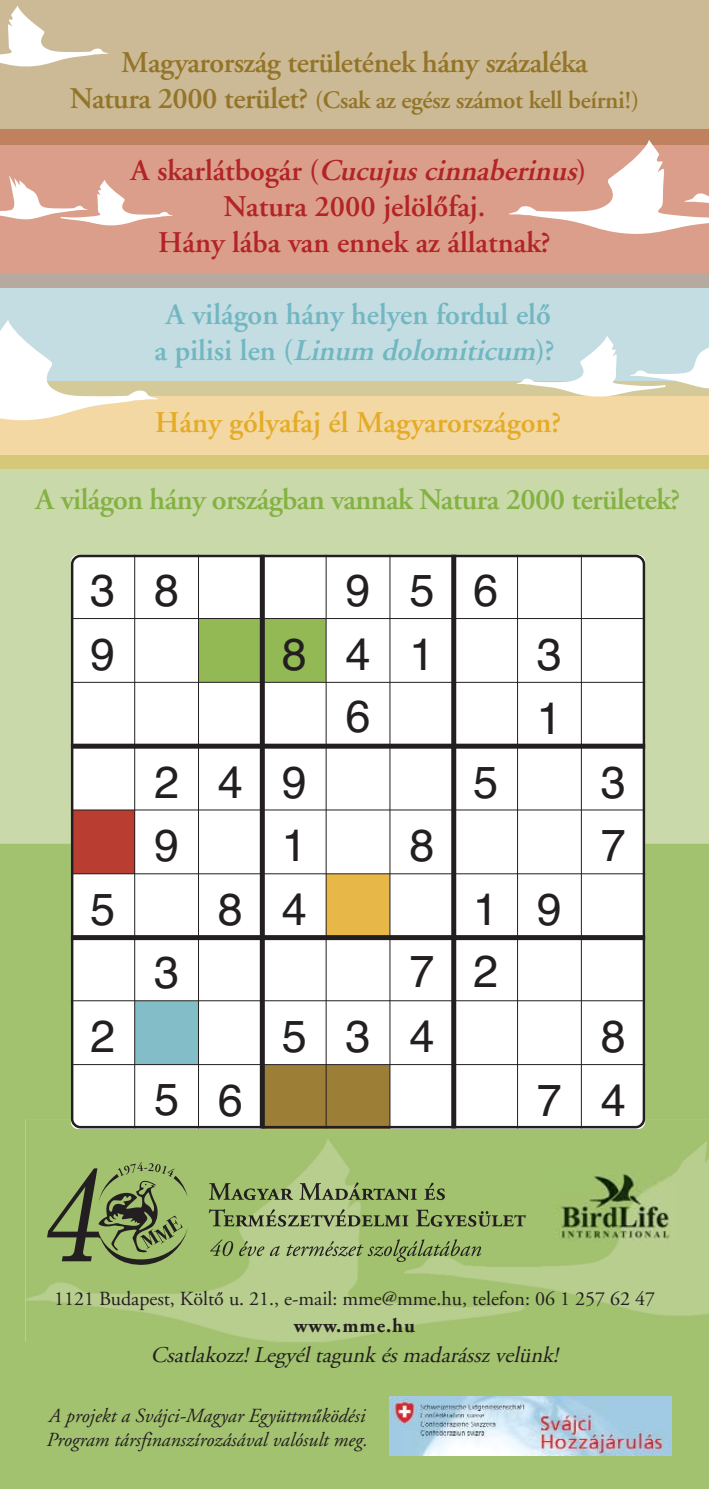
<style>
.page{position:relative;width:709px;height:1489px;background:#fff}
.page>*{position:absolute;margin:0;border:0;box-sizing:border-box;transform-origin:0 0}
.t1{font:45px "Helvetica";color:#231f20}
.t2{font:600 30px/36px "Adobe Garamond HF";color:#b22426;text-align:center}
.t3{font:600 30px/36px "Adobe Garamond HF";color:#71b7c2;text-align:center}
.t4{font:600 30px "Adobe Garamond HF";letter-spacing:-.02em;color:#83b242}
.t5{font:600 30px "Adobe Garamond HF";letter-spacing:-.015em;color:#937428}
.t6{font:600 30px "Adobe Garamond HF";color:#e4ac26}
.t7{font:600 25px "Adobe Garamond HF";letter-spacing:-.015em;color:#937428}
.t8{font:italic 22.5px "Adobe Garamond HF";color:#231f20}
.t9{font:italic 20px/24px "Adobe Garamond HF";color:#231f20}
.t10{font:20px "Adobe Garamond HF";color:#231f20}
.t11{font:700 20px "Adobe Garamond HF";letter-spacing:.05em;color:#231f20}
.s1{font-size:30px}
.s2{font-style:italic}
</style>
<div class="page">
<div style="left:0;top:469px;width:709px;height:374px;background:#cad9aa"></div>
<div style="left:0;top:843px;width:709px;height:645px;background:#a3c270"></div>
<img style="left:26px;top:1119px;width:683px;height:222px">
<div style="left:0;top:0;width:709px;height:130px;background:#cbba95"></div>
<div style="left:0;top:145px;width:709px;height:128px;background:#da9e8a"></div>
<div style="left:0;top:130px;width:709px;height:15px;background:#c0815e"></div>
<div style="left:0;top:288px;width:709px;height:93px;background:#c4dde2"></div>
<div style="left:0;top:273px;width:709px;height:15px;background:#b6a99f"></div>
<div style="left:0;top:395px;width:709px;height:61px;background:#f3d8a4"></div>
<div style="left:0;top:456px;width:709px;height:13px;background:#d6c879"></div>
<div style="left:0;top:381px;width:709px;height:14px;background:#d4c999"></div>
<svg style="left:71px;top:554px;width:574px;height:574px"></svg>
<svg style="left:509px;top:140px;width:200px;height:94px"></svg>
<svg style="left:0;top:175px;width:173px;height:50px"></svg>
<svg style="left:0;top:6px;width:108px;height:60px"></svg>
<svg style="left:0;top:320px;width:158px;height:100px"></svg>
<svg style="left:517px;top:336px;width:192px;height:60px"></svg>
<img style="left:390px;top:1396px;width:281px;height:59px">
<svg style="left:47px;top:1162px;width:140px;height:102px;background:#83995b"></svg>
<svg style="left:209px;top:1182px;width:84px;height:17px"></svg>
<svg style="left:299px;top:1182px;width:118px;height:17px;background:#889b65"></svg>
<svg style="left:424px;top:1182px;width:21px;height:17px"></svg>
<svg style="left:209px;top:1208px;width:199px;height:18px;background:#8b9e68"></svg>
<svg style="left:416px;top:1209px;width:109px;height:17px;background:#82985a"></svg>
<svg style="left:210px;top:1239px;width:23px;height:16px"></svg>
<svg style="left:239px;top:1240px;width:25px;height:15px"></svg>
<svg style="left:270px;top:1245px;width:10px;height:10px"></svg>
<svg style="left:286px;top:1239px;width:195px;height:22px;background:#94ab6c"></svg>
<img style="left:554px;top:1174px;width:120px;height:66px">
<p class="t5" style="left:121px;top:50px;width:468px">Magyarország területének hány százaléka</p>
<p class="t7" style="left:70px;top:90px;width:570px"><span class="s1">Natura 2000 terület?</span> (Csak az egész számot kell beírni!)</p>
<p class="t2" style="left:131px;top:155px;width:457px">A s k a r l á t b o g á r ( <span class="s2">Cucujuscinnaberinus</span>)<br>Natura 2000 jelölôfaj.<br>Hány lába van ennek az állatnak?</p>
<p class="t3" style="left:154px;top:299px;width:401px">A világon hány helyen fordul elô a pilisi len (<span class="s2">Linum dolomiticum</span>)?</p>
<p class="t6" style="left:155px;top:411px;width:407px">Hány gólyafaj él Magyarországon?</p>
<p class="t4" style="left:36px;top:487px;width:646px">A világon hány országban vannak Natura 2000 területek?</p>
<h1 class="t1" style="left:90px;top:574px;width:27px">3</h1>
<h1 class="t1" style="left:154px;top:574px;width:27px">8</h1>
<h1 class="t1" style="left:345px;top:574px;width:154px">956</h1>
<h1 class="t1" style="left:90px;top:637px;width:27px">9</h1>
<h1 class="t1" style="left:282px;top:637px;width:27px">8</h1>
<h1 class="t1" style="left:345px;top:637px;width:27px">4</h1>
<h1 class="t1" style="left:409px;top:637px;width:27px">1</h1>
<h1 class="t1" style="left:537px;top:637px;width:27px">3</h1>
<h1 class="t1" style="left:345px;top:699px;width:27px">6</h1>
<h1 class="t1" style="left:537px;top:701px;width:27px">1</h1>
<h1 class="t1" style="left:154px;top:765px;width:27px">2</h1>
<h1 class="t1" style="left:218px;top:765px;width:27px">4</h1>
<h1 class="t1" style="left:282px;top:765px;width:27px">9</h1>
<h1 class="t1" style="left:473px;top:765px;width:27px">5</h1>
<h1 class="t1" style="left:600px;top:765px;width:27px">3</h1>
<h1 class="t1" style="left:154px;top:829px;width:27px">9</h1>
<h1 class="t1" style="left:282px;top:829px;width:27px">1</h1>
<h1 class="t1" style="left:409px;top:829px;width:27px">8</h1>
<h1 class="t1" style="left:600px;top:829px;width:27px">7</h1>
<h1 class="t1" style="left:90px;top:892px;width:27px">5</h1>
<h1 class="t1" style="left:218px;top:892px;width:27px">8</h1>
<h1 class="t1" style="left:282px;top:892px;width:27px">4</h1>
<h1 class="t1" style="left:473px;top:892px;width:27px">1</h1>
<h1 class="t1" style="left:537px;top:892px;width:27px">9</h1>
<h1 class="t1" style="left:154px;top:956px;width:27px">3</h1>
<h1 class="t1" style="left:409px;top:955px;width:90px">7 2</h1>
<h1 class="t1" style="left:90px;top:1019px;width:27px">2</h1>
<h1 class="t1" style="left:282px;top:1019px;width:27px">5</h1>
<h1 class="t1" style="left:345px;top:1019px;width:27px">3</h1>
<h1 class="t1" style="left:409px;top:1019px;width:27px">4</h1>
<h1 class="t1" style="left:600px;top:1019px;width:27px">8</h1>
<h1 class="t1" style="left:154px;top:1082px;width:27px">5</h1>
<h1 class="t1" style="left:218px;top:1083px;width:27px">6</h1>
<h1 class="t1" style="left:537px;top:1083px;width:27px">7</h1>
<h1 class="t1" style="left:600px;top:1083px;width:27px">4</h1>
<p class="t10" style="left:54px;top:1290px;width:602px">1121 Budapest, Költô u. 21., e-mail: mme@mme.hu, telefon: 06 1 257 62 47</p>
<p class="t11" style="left:294px;top:1317px;width:123px">www.mme.hu</p>
<p class="t8" style="left:151px;top:1345px;width:413px">Csatlakozz!Legyéltagunk ésmadarásszvelünk!</p>
<p class="t9" style="left:46px;top:1405px;width:323px">A projekt a Svájci-Magyar Együttmûködési<br>Program társfinanszírozásával valósult meg.</p>
</div>
